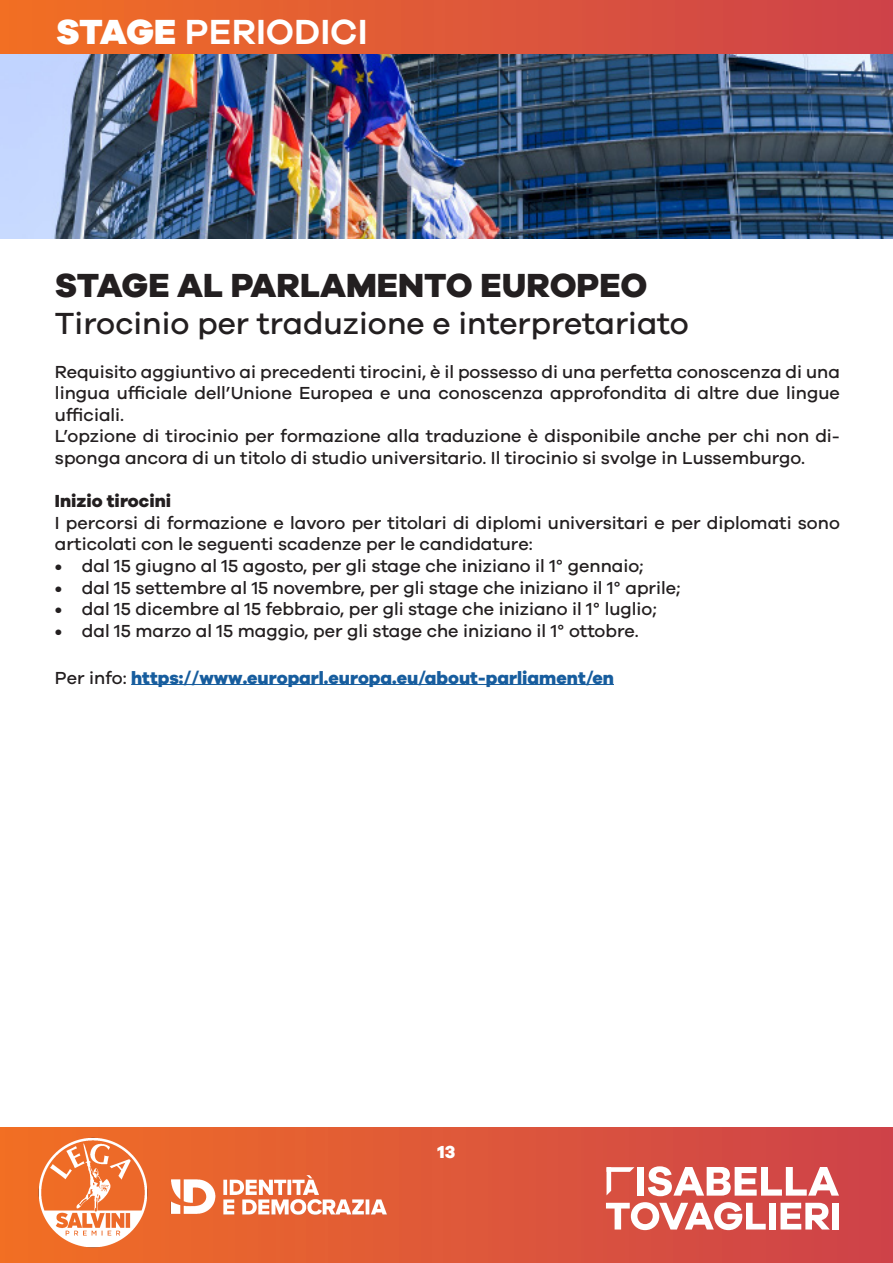
<style>
.page{position:relative;width:893px;height:1263px;background:#fff}
.page>*{position:absolute;margin:0;border:0;box-sizing:border-box;transform-origin:0 0}
.t1{font:600 36px "Galano Grotesque";color:#fff}
.t2{font:800 34.5px "Galano Grotesque";color:#231f20}
.t3{font:500 31.5px "Galano Grotesque";color:#231f20}
.t4{font:500 18px/21.6px "Galano Grotesque";color:#231f20}
.t5{font:800 18px "Galano Grotesque";color:#175d9e}
.t6{font:800 18px "Galano Grotesque";color:#231f20}
.t7{font:800 18px "Galano Grotesque";color:#fff}
.s1{font-weight:800}
.s2{font-weight:500;color:#231f20}
</style>
<div class="page">
<div style="left:0;top:1128px;width:893px;height:135px;background:linear-gradient(to right,#f16f24,#cd424b)"></div>
<div style="left:0;top:0;width:893px;height:54px;background:linear-gradient(to right,#f16f24,#cd424b)"></div>
<img style="left:165px;top:1167px;width:233px;height:58px">
<img style="left:35px;top:1134px;width:116px;height:116px">
<svg style="left:606px;top:1167px;width:28px;height:28px"></svg>
<div style="left:637px;top:1167px;width:7px;height:28px;background:#fff"></div>
<svg style="left:648px;top:1166px;width:191px;height:30px"></svg>
<svg style="left:606px;top:1202px;width:160px;height:28px"></svg>
<div style="left:769px;top:1203px;width:7px;height:26px;background:#fff"></div>
<svg style="left:780px;top:1203px;width:50px;height:26px"></svg>
<div style="left:832px;top:1203px;width:7px;height:26px;background:#fff"></div>
<hr style="left:131px;top:684px;width:483px;height:1px;background:#175d9e">
<img style="left:0;top:54px;width:893px;height:184px">
<h1 class="t1" style="left:56px;top:10px;width:313px"><span class="s1">STAGE</span> PERIODICI</h1>
<p class="t2" style="left:55px;top:263px;width:594px">STAGE AL PARLAMENTO EUROPEO</p>
<p class="t3" style="left:55px;top:305px;width:635px">Tirocinio per traduzione e interpretariato</p>
<p class="t4" style="left:55px;top:360px;width:786px;text-align:justify">Requisito aggiuntivo ai precedenti tirocini, è il possesso di una perfetta conoscenza di una lingua ufficiale dell’Unione Europea e una conoscenza approfondita di altre due lingue ufficiali.</p>
<p class="t4" style="left:55px;top:425px;width:786px">L’opzione di tirocinio per formazione alla traduzione è disponibile anche per chi non di&shy;sponga ancora di un titolo di studio universitario. Il tirocinio si svolge in Lussemburgo.</p>
<p class="t6" style="left:55px;top:490px;width:118px">Inizio tirocini</p>
<p class="t4" style="left:55px;top:511px;width:786px">I percorsi di formazione e lavoro per titolari di diplomi universitari e per diplomati sono articolati con le seguenti scadenze per le candidature:</p>
<p class="t4" style="left:55px;top:555px;width:590px">• dal 15 giugno al 15 agosto, per gli stage che iniziano il 1° gennaio;</p>
<p class="t4" style="left:55px;top:576px;width:627px">• dal 15 settembre al 15 novembre, per gli stage che iniziano il 1° aprile;</p>
<p class="t4" style="left:55px;top:598px;width:604px">• dal 15 dicembre al 15 febbraio, per gli stage che iniziano il 1° luglio;</p>
<p class="t4" style="left:55px;top:619px;width:585px">• dal 15 marzo al 15 maggio, per gli stage che iniziano il 1° ottobre.</p>
<p class="t5" style="left:55px;top:666px;width:560px"><span class="s2">Per info:</span> https://www.europarl.europa.eu/about-parliament/en</p>
<p class="t7" style="left:438px;top:1141px;width:19px">13</p>
</div>
